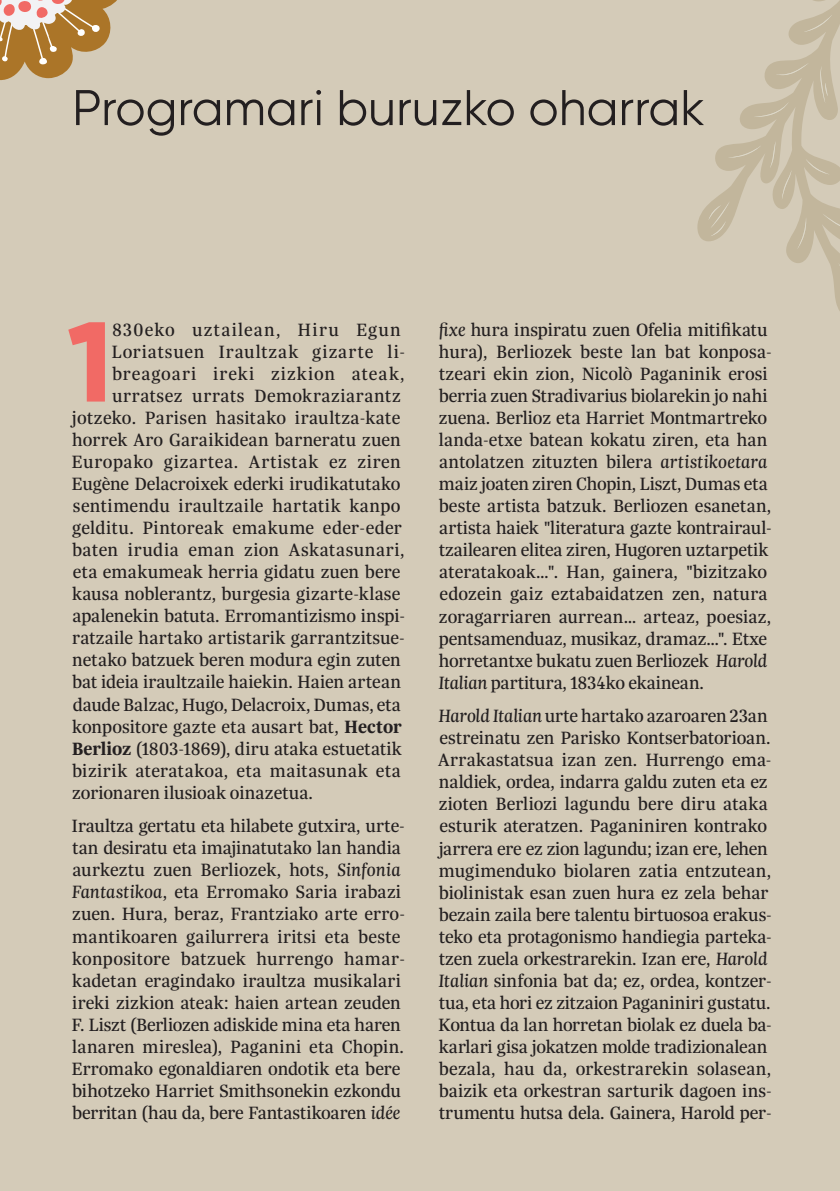
<style>
.page{position:relative;width:840px;height:1191px;background:#fff}
.page>*{position:absolute;margin:0;border:0;box-sizing:border-box;transform-origin:0 0}
.t1{font:800 113.2px "Gilroy";color:#f16a65}
.t2{font:50px "Gilroy";color:#231f20}
.t3{font:19px/22px "Trola";color:#231f20}
.t4{font:19px "Trola";letter-spacing:.02em;color:#231f20}
.t5{font:19px "Trola";letter-spacing:.025em;color:#231f20}
.t6{font:19px "Trola";letter-spacing:.03em;color:#231f20}
.t7{font:19px "Trola";letter-spacing:.045em;color:#231f20}
.t8{font:19px "Trola";letter-spacing:.055em;color:#231f20}
.t9{font:19px "Trola";letter-spacing:.06em;color:#231f20}
.s1{font-weight:700}
.s2{font-style:italic}
</style>
<div class="page">
<div style="left:0;top:0;width:839px;height:1191px;background:#d4cbb8"></div>
<svg style="left:697px;top:0;width:142px;height:310px"></svg>
<svg style="left:752px;top:102px;width:36px;height:15px"></svg>
<svg style="left:727px;top:145px;width:34px;height:12px"></svg>
<svg style="left:769px;top:141px;width:6px;height:27px"></svg>
<svg style="left:796px;top:217px;width:10px;height:32px"></svg>
<svg style="left:821px;top:213px;width:18px;height:13px"></svg>
<svg style="left:805px;top:159px;width:24px;height:15px"></svg>
<svg style="left:781px;top:170px;width:10px;height:30px"></svg>
<svg style="left:775px;top:63px;width:33px;height:12px"></svg>
<svg style="left:819px;top:66px;width:8px;height:38px"></svg>
<svg style="left:708px;top:201px;width:21px;height:35px"></svg>
<svg style="left:802px;top:14px;width:30px;height:18px"></svg>
<svg style="left:0;top:0;width:117px;height:81px"></svg>
<h2 class="t2" style="left:72px;top:77px;width:634px">Programari buruzko oharrak</h2>
<h1 class="t1" style="left:67px;top:290px;width:47px">1</h1>
<p class="t9" style="left:112px;top:317px;width:290px">830eko uztailean, Hiru Egun</p>
<p class="t7" style="left:111px;top:339px;width:295px">Loriatsuen Iraultzak gizarte li-</p>
<p class="t8" style="left:112px;top:361px;width:294px">breagoari ireki zizkion ateak,</p>
<p class="t5" style="left:112px;top:383px;width:290px">urratsez urrats Demokraziarantz</p>
<p class="t4" style="left:72px;top:405px;width:330px">jotzeko. Parisen hasitako iraultza-kate</p>
<p class="t3" style="left:72px;top:428px;width:330px">horrek Aro Garaikidean barneratu zuen</p>
<p class="t6" style="left:71px;top:449px;width:331px">Europako gizartea. Artistak ez ziren</p>
<p class="t3" style="left:71px;top:472px;width:330px">Eugène Delacroixek ederki irudikatutako</p>
<p class="t5" style="left:73px;top:493px;width:329px">sentimendu iraultzaile hartatik kanpo</p>
<p class="t4" style="left:72px;top:515px;width:331px">gelditu. Pintoreak emakume eder-eder</p>
<p class="t5" style="left:72px;top:537px;width:334px">baten irudia eman zion Askatasunari,</p>
<p class="t3" style="left:73px;top:560px;width:329px">eta emakumeak herria gidatu zuen bere</p>
<p class="t3" style="left:72px;top:582px;width:329px">kausa noblerantz, burgesia gizarte-klase</p>
<p class="t3" style="left:72px;top:604px;width:334px">apalenekin batuta. Erromantizismo inspi-</p>
<p class="t3" style="left:72px;top:626px;width:334px">ratzaile hartako artistarik garrantzitsue-</p>
<p class="t3" style="left:72px;top:648px;width:330px">netako batzuek beren modura egin zuten</p>
<p class="t3" style="left:72px;top:670px;width:330px">bat ideia iraultzaile haiekin. Haien artean</p>
<p class="t3" style="left:73px;top:692px;width:329px">daude Balzac, Hugo, Delacroix, Dumas, eta</p>
<p class="t3" style="left:72px;top:715px;width:331px">konpositore gazte eta ausart bat, <span class="s1">Hector</span></p>
<p class="t3" style="left:72px;top:737px;width:331px"><span class="s1">Berlioz</span> (1803-1869), diru ataka estuetatik</p>
<p class="t4" style="left:72px;top:758px;width:330px">bizirik ateratakoa, eta maitasunak eta</p>
<p class="t3" style="left:72px;top:781px;width:242px">zorionaren ilusioak oinazetua.</p>
<p class="t3" style="left:71px;top:814px;width:335px">Iraultza gertatu eta hilabete gutxira, urte&shy;tan desiratu eta imajinatutako lan handia aurkeztu zuen Berliozek, hots, <span class="s2">Sinfonia Fantastikoa</span>, eta Erromako Saria irabazi zuen. Hura, beraz, Frantziako arte erro&shy;mantikoaren gailurrera iritsi eta beste konpositore batzuek hurrengo hamar&shy;kadetan eragindako iraultza musikalari ireki zizkion ateak: haien artean zeuden F. Liszt (Berliozen adiskide mina eta haren lanaren mireslea), Paganini eta Chopin.<br>Erromako egonaldiaren ondotik eta bere bihotzeko Harriet Smithsonekin ezkondu berritan (hau da, bere Fantastikoaren <span class="s2">idée</span></p>
<p class="t3" style="left:438px;top:318px;width:335px"><span class="s2">fixe</span> hura inspiratu zuen Ofelia mitifikatu hura), Berliozek beste lan bat konposa&shy;tzeari ekin zion, Nicolò Paganinik erosi berria zuen Stradivarius biolarekin jo nahi zuena. Berlioz eta Harriet Montmartreko landa-etxe batean kokatu ziren, eta han antolatzen zituzten bilera <span class="s2">artistikoetara </span>maiz joaten ziren Chopin, Liszt, Dumas eta beste artista batzuk. Berliozen esanetan, artista haiek "literatura gazte kontrairaul&shy;tzailearen elitea ziren, Hugoren uztarpetik ateratakoak…". Han, gainera, "bizitzako edozein gaiz eztabaidatzen zen, natura zoragarriaren aurrean… arteaz, poesiaz, pentsamenduaz, musikaz, dramaz…". Etxe horretantxe bukatu zuen Berliozek <span class="s2">Harold Italian</span> partitura, 1834ko ekainean.</p>
<p class="t3" style="left:438px;top:704px;width:335px"><span class="s2">Harold Italian</span> urte hartako azaroaren 23an estreinatu zen Parisko Kontserbatorioan.<br>Arrakastatsua izan zen. Hurrengo ema&shy;naldiek, ordea, indarra galdu zuten eta ez zioten Berliozi lagundu bere diru ataka esturik ateratzen. Paganiniren kontrako jarrera ere ez zion lagundu; izan ere, lehen mugimenduko biolaren zatia entzutean, biolinistak esan zuen hura ez zela behar bezain zaila bere talentu birtuosoa erakus&shy;teko eta protagonismo handiegia parteka&shy;tzen zuela orkestrarekin. Izan ere, <span class="s2">Harold Italian</span> sinfonia bat da; ez, ordea, kontzer&shy;tua, eta hori ez zitzaion Paganiniri gustatu.<br>Kontua da lan horretan biolak ez duela ba&shy;karlari gisa jokatzen molde tradizionalean bezala, hau da, orkestrarekin solasean, baizik eta orkestran sarturik dagoen ins&shy;trumentu hutsa dela. Gainera, Harold per-</p>
</div>
